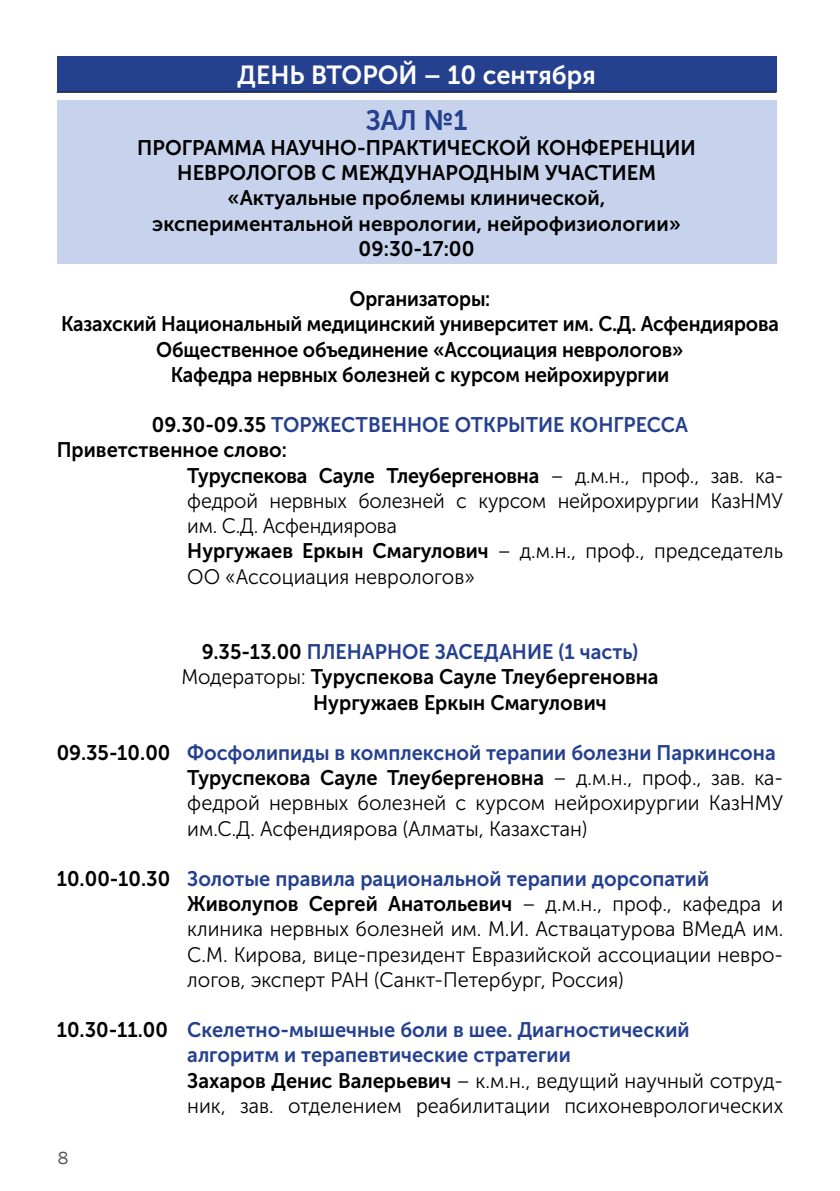
<style>
.page{position:relative;width:840px;height:1191px;background:#fff}
.page>*{position:absolute;margin:0;border:0;box-sizing:border-box;transform-origin:0 0}
.t1{font:28px "Museo Sans Cyrl 700";color:#25408f}
.t2{font:26px "Museo Sans Cyrl 700";color:#fff}
.t3{font:21px/25.2px "Museo Sans Cyrl 700";color:#25408f;scale:.95 1}
.t4{font:21px/25.2px "Museo Sans Cyrl 300";color:#000;scale:.95 1}
.t5{font:21px/25.2px "Museo Sans Cyrl 700";letter-spacing:-.01em;color:#000;text-align:center;scale:.93 1}
.t6{font:21px/25.2px "Museo Sans Cyrl 700";letter-spacing:-.01em;color:#000;text-align:center}
.t7{font:21px/25.2px "Museo Sans Cyrl 300";color:#000;scale:.94 1}
.t8{font:21px "Museo Sans Cyrl 700";letter-spacing:-.01em;color:#000;scale:.95 1}
.t9{font:21px "Museo Sans Cyrl 700";letter-spacing:-.01em;color:#000;scale:.94 1}
.t10{font:18px "Franklin Gothic";color:#58595b}
.s1{color:#000}
.s2{font-family:"Museo Sans Cyrl 300"}
.s3{font-family:"Museo Sans Cyrl 700"}
.s4{font-family:"Museo Sans Cyrl 300";color:#000}
</style>
<div class="page">
<div style="left:57px;top:57px;width:719px;height:35px;background:#25408f"></div>
<hr style="left:57px;top:92px;width:719px;height:1px;background:#000">
<div style="left:57px;top:101px;width:719px;height:163px;background:#c7d2ec"></div>
<p class="t2" style="left:237px;top:61px;width:360px">ДЕНЬ ВТОРОЙ – 10 сентября</p>
<h1 class="t1" style="left:365px;top:104px;width:103px">ЗАЛ №1</h1>
<p class="t6" style="left:137px;top:135px;width:559px">ПРОГРАММА НАУЧНО-ПРАКТИЧЕСКОЙ КОНФЕРЕНЦИИ НЕВРОЛОГОВ С МЕЖДУНАРОДНЫМ УЧАСТИЕМ «Актуальные проблемы клинической, экспериментальной неврологии, нейрофизиологии» 09:30-17:00</p>
<p class="t5" style="left:61px;top:286px;width:772px">Организаторы:<br>Казахский Национальный медицинский университет им. С.Д. Асфендиярова Общественное объединение «Ассоциация неврологов»<br>Кафедра нервных болезней с курсом нейрохирургии</p>
<p class="t3" style="left:152px;top:412px;width:565px"><span class="s1">09.30-09.35</span> ТОРЖЕСТВЕННОЕ ОТКРЫТИЕ КОНГРЕССА</p>
<p class="t8" style="left:57px;top:438px;width:244px">Приветственное слово:</p>
<p class="t9" style="left:187px;top:464px;width:635px">Туруспекова Сауле Тлеубергеновна <span class="s2">– д.м.н., проф., зав. ка-</span></p>
<p class="t7" style="left:187px;top:488px;width:635px">федрой нервных болезней с курсом нейрохирургии КазНМУ им. С.Д. Асфендиярова<br><span class="s3">Нургужаев Еркын Смагулович</span> – д.м.н., проф., председатель ОО «Ассоциация неврологов»</p>
<p class="t3" style="left:201px;top:639px;width:461px"><span class="s1">9.35-13.00</span> ПЛЕНАРНОЕ ЗАСЕДАНИЕ (1 часть)</p>
<p class="t8" style="left:181px;top:665px;width:503px"><span class="s2">Модераторы:</span> Туруспекова Сауле Тлеубергеновна</p>
<p class="t8" style="left:313px;top:690px;width:310px">Нургужаев Еркын Смагулович</p>
<p class="t3" style="left:187px;top:740px;width:628px;text-indent:-130px"><span class="s1">09.35-10.00</span> Фосфолипиды в комплексной терапии болезни Паркинсона<br><span class="s1">Туруспекова Сауле Тлеубергеновна</span> <span class="s4">– д.м.н., проф., зав. ка-</span></p>
<p class="t4" style="left:187px;top:790px;width:628px">федрой нервных болезней с курсом нейрохирургии КазНМУ им.С.Д. Асфендиярова (Алматы, Казахстан)</p>
<p class="t3" style="left:187px;top:866px;width:628px;text-indent:-130px"><span class="s1">10.00-10.30</span> Золотые правила рациональной терапии дорсопатий<br><span class="s1">Живолупов Сергей Анатольевич</span> <span class="s4">– д.м.н., проф., кафедра и</span></p>
<p class="t4" style="left:187px;top:916px;width:628px;text-align:justify">клиника нервных болезней им. М.И. Аствацатурова ВМедА им.<br>С.М. Кирова, вице-президент Евразийской ассоциации невро&shy;логов, эксперт РАН (Санкт-Петербург, Россия)</p>
<p class="t3" style="left:57px;top:1017px;width:667px;text-align:center"><span class="s1">10.30-11.00</span> Скелетно-мышечные боли в шее. Диагностический алгоритм и терапевтические стратегии</p>
<p class="t4" style="left:187px;top:1068px;width:628px"><span class="s3">Захаров Денис Валерьевич</span> – к.м.н., ведущий научный сотруд&shy;ник, зав. отделением реабилитации психоневрологических</p>
<p class="t10" style="left:58px;top:1146px;width:12px">8</p>
</div>
